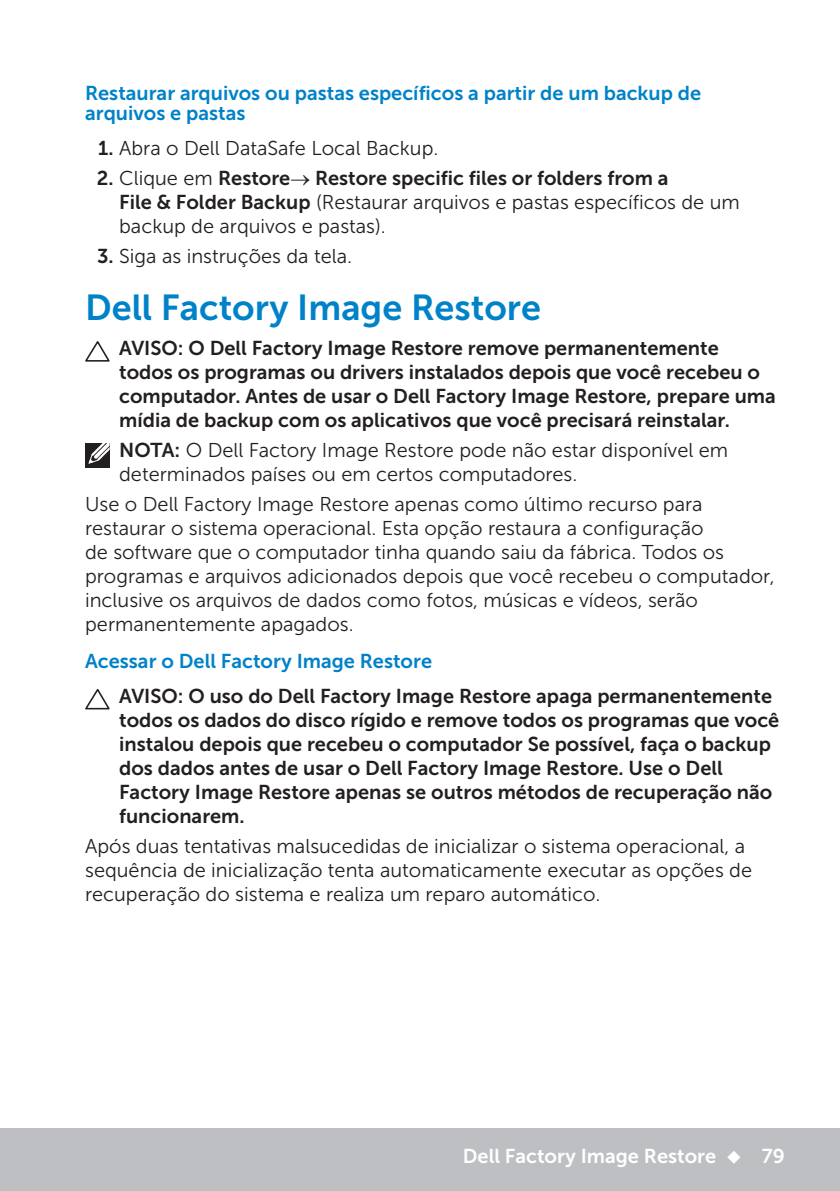
<style>
.page{position:relative;width:840px;height:1191px;background:#fff}
.page>*{position:absolute;margin:0;border:0;box-sizing:border-box;transform-origin:0 0}
.Head1{font:36px "Museo Sans For Dell 700";color:#0082c8}
.Paragraph{font:20px/24px "Museo Sans For Dell 300";color:#231f20}
.Caution{font:20px/24px "Museo Sans For Dell 700";color:#231f20}
.Head3{font:20px/20px "Museo Sans For Dell 700";color:#0082c8}
.Note{font:20px/24px "Museo Sans For Dell 300";color:#231f20}
.t1{font:20px "Museo Sans For Dell 700";color:#fff}
.s1{font-family:"Museo Sans For Dell 700"}
</style>
<div class="page">
<div style="left:0;top:1128px;width:839px;height:63px;background:#bebfc2"></div>
<svg style="left:85px;top:341px;width:25px;height:21px"></svg>
<div style="left:85px;top:443px;width:24px;height:24px;background:#231f20"></div>
<svg style="left:88px;top:443px;width:22px;height:21px"></svg>
<svg style="left:85px;top:689px;width:25px;height:21px"></svg>
<p class="Head3" style="left:85px;top:83px;width:617px">Restaurar arquivos ou pastas específicos a partir de um backup de arquivos e pastas</p>
<p class="Paragraph" style="left:98px;top:137px;width:341px"><span class="s1">1.</span> Abra o Dell DataSafe Local Backup.</p>
<p class="Paragraph" style="left:119px;top:166px;width:621px;text-indent:-22px"><span class="s1">2.</span> Clique em <span class="s1">Restore</span>→ <span class="s1">Restore specific files or folders from a<br>File &amp; Folder Backup</span> (Restaurar arquivos e pastas específicos de um backup de arquivos e pastas).</p>
<p class="Paragraph" style="left:97px;top:244px;width:256px"><span class="s1">3.</span> Siga as instruções da tela.</p>
<p class="Head1" style="left:85px;top:287px;width:457px">Dell Factory Image Restore</p>
<p class="Caution" style="left:119px;top:336px;width:658px">AVISO: O Dell Factory Image Restore remove permanentemente todos os programas ou drivers instalados depois que você recebeu o computador. Antes de usar o Dell Factory Image Restore, prepare uma mídia de backup com os aplicativos que você precisará reinstalar.</p>
<p class="Note" style="left:119px;top:438px;width:610px"><span class="s1">NOTA:</span> O Dell Factory Image Restore pode não estar disponível em determinados países ou em certos computadores.</p>
<p class="Paragraph" style="left:85px;top:492px;width:690px">Use o Dell Factory Image Restore apenas como último recurso para restaurar o sistema operacional. Esta opção restaura a configuração<br>de software que o computador tinha quando saiu da fábrica. Todos os programas e arquivos adicionados depois que você recebeu o computador, inclusive os arquivos de dados como fotos, músicas e vídeos, serão permanentemente apagados.</p>
<p class="Head3" style="left:85px;top:650px;width:348px">Acessar o Dell Factory Image Restore</p>
<p class="Caution" style="left:119px;top:684px;width:661px">AVISO: O uso do Dell Factory Image Restore apaga permanentemente todos os dados do disco rígido e remove todos os programas que você instalou depois que recebeu o computador Se possível, faça o backup dos dados antes de usar o Dell Factory Image Restore. Use o Dell Factory Image Restore apenas se outros métodos de recuperação não funcionarem.</p>
<p class="Paragraph" style="left:85px;top:834px;width:668px">Após duas tentativas malsucedidas de inicializar o sistema operacional, a sequência de inicialização tenta automaticamente executar as opções de recuperação do sistema e realiza um reparo automático.</p>
<p class="t1" style="left:462px;top:1144px;width:323px">Dell Factory Image Restore ◆ 79</p>
</div>
